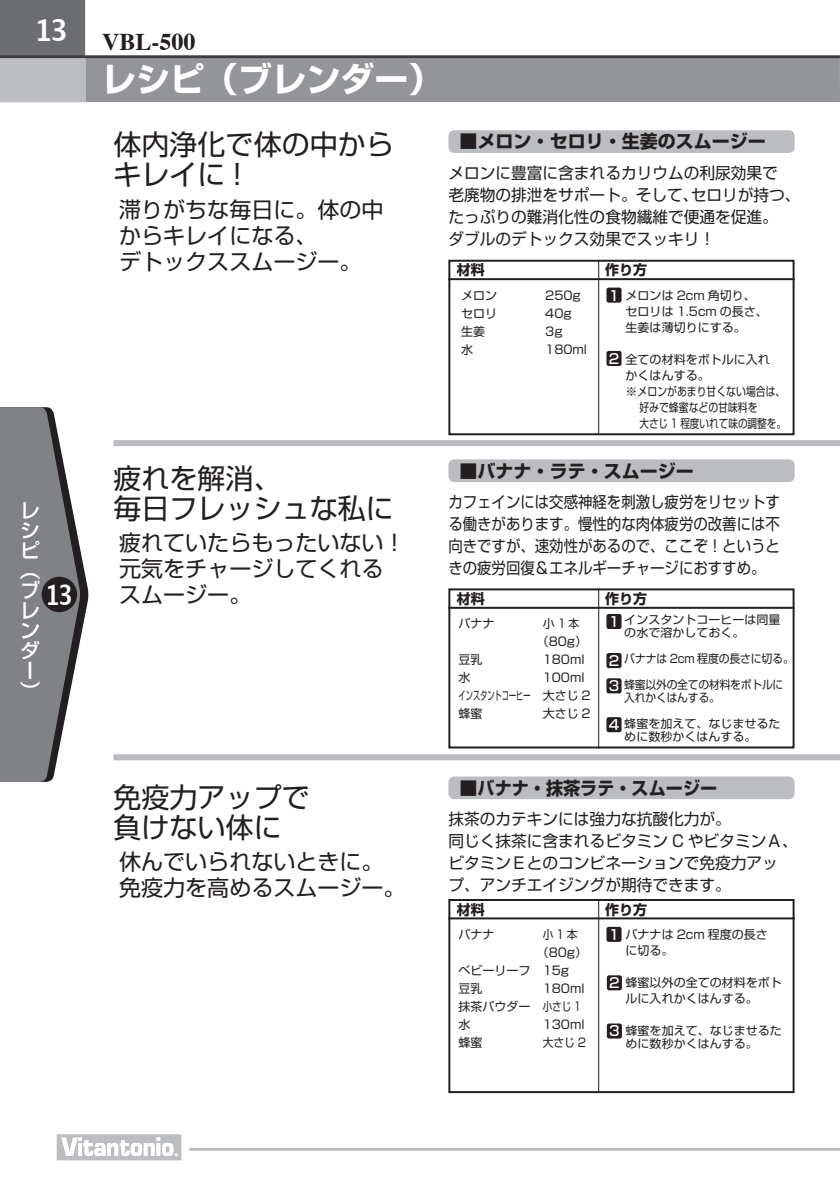
<style>
.page{position:relative;width:840px;height:1191px;background:#fff}
.page>*{position:absolute;margin:0;border:0;box-sizing:border-box;transform-origin:0 0}
.t1{font:700 34px "Shin Go Pro";color:#fff}
.t2{font:700 30px "Lucida Grande";color:#fff;scale:.9 1}
.t3{font:28px/30px "Shin Go Pro";color:#231f20}
.t4{font:700 28px "Lucida Grande";color:#fff;scale:.8 1}
.t5{font:700 24px "Times";color:#231f20}
.t6{font:22px/26px "Shin Go Pro";color:#231f20}
.t7{font:500 20px/20px "Shin Go Pro";color:#fff}
.t8{font:700 18px "Shin Go Pro";color:#231f20}
.t9{font:16px/22px "Shin Go Pro";color:#231f20}
.t10{font:16px/22px "Shin Go Pro";color:#231f20;text-align:justify;scale:.9 1}
.t11{font:700 14px "Shin Go Pro";color:#231f20}
.t12{font:500 13.8px/25.2px "Shin Go Pro";color:#fff}
.t13{font:12px/16px "Shin Go Pro";color:#231f20}
.t14{font:12px "Shin Go Pro";color:#231f20;scale:.9 1}
.t15{font:12px "Shin Go Pro";color:#231f20;scale:.89 1}
.t16{font:11.6px/13px "Shin Go Pro";color:#231f20}
.t17{font:11.6px/13px "Shin Go Pro";letter-spacing:-.02em;color:#231f20;scale:.93 1}
.t18{font:11.6px "Shin Go Pro";letter-spacing:-.02em;color:#231f20;scale:.94 1}
</style>
<div class="page">
<div style="left:448px;top:260px;width:346px;height:175px;border:2px solid #231f20"></div>
<div style="left:448px;top:588px;width:346px;height:160px;border:2px solid #231f20"></div>
<div style="left:448px;top:899px;width:346px;height:194px;border:2px solid #231f20"></div>
<hr style="left:598px;top:261px;width:1px;height:172px;background:#231f20">
<hr style="left:598px;top:589px;width:1px;height:159px;background:#231f20">
<hr style="left:598px;top:900px;width:1px;height:192px;background:#231f20">
<div style="left:448px;top:130px;width:346px;height:23px;background:#bcbdc0;border-radius:6px"></div>
<div style="left:448px;top:459px;width:346px;height:23px;background:#bcbdc0;border-radius:6px"></div>
<div style="left:448px;top:776px;width:346px;height:23px;background:#bcbdc0;border-radius:6px"></div>
<hr style="left:448px;top:278px;width:346px;height:2px;background:#231f20">
<hr style="left:448px;top:607px;width:346px;height:2px;background:#231f20">
<hr style="left:448px;top:917px;width:346px;height:2px;background:#231f20">
<div style="left:606px;top:287px;width:15px;height:16px;background:#231f20;border-radius:2px"></div>
<div style="left:606px;top:614px;width:15px;height:15px;background:#231f20;border-radius:2px"></div>
<div style="left:606px;top:926px;width:15px;height:16px;background:#231f20;border-radius:2px"></div>
<div style="left:606px;top:351px;width:15px;height:15px;background:#231f20;border-radius:2px"></div>
<div style="left:606px;top:653px;width:15px;height:15px;background:#231f20;border-radius:2px"></div>
<div style="left:606px;top:678px;width:15px;height:15px;background:#231f20;border-radius:2px"></div>
<div style="left:606px;top:717px;width:15px;height:15px;background:#231f20;border-radius:2px"></div>
<div style="left:606px;top:975px;width:15px;height:15px;background:#231f20;border-radius:2px"></div>
<div style="left:606px;top:1023px;width:15px;height:15px;background:#231f20;border-radius:2px"></div>
<div style="left:113px;top:754px;width:726px;height:6px;background:#babbbe"></div>
<div style="left:113px;top:440px;width:726px;height:6px;background:#babbbe"></div>
<hr style="left:839px;top:57px;width:1px;height:45px;background:#939598">
<div style="left:0;top:57px;width:839px;height:45px;background:#939598"></div>
<div style="left:0;top:0;width:85px;height:102px;background:#6c6d70"></div>
<div style="left:0;top:57px;width:85px;height:45px;background:#bcbdc0"></div>
<hr style="left:0;top:55px;width:839px;height:3px;background:#3e3e3f">
<svg style="left:0;top:407px;width:89px;height:375px"></svg>
<div style="left:42px;top:577px;width:35px;height:35px;background:#231f20;border-radius:50%"></div>
<hr style="left:189px;top:1147px;width:650px;height:3px;background:#bcbdc0">
<svg style="left:57px;top:1134px;width:124px;height:26px"></svg>
<h2 class="t2" style="left:34px;top:6px;width:39px">13</h2>
<h3 class="t7" style="left:20px;top:497px;width:21px">レシピ（ブレンダー）</h3>
<h3 class="t4" style="left:45px;top:572px;width:36px">13</h3>
<h3 class="t5" style="left:102px;top:19px;width:95px">VBL-500</h3>
<h1 class="t1" style="left:102px;top:52px;width:342px">レシピ（ブレンダー）</h1>
<h3 class="t3" style="left:113px;top:126px;width:281px">体内浄化で体の中からキレイに !</h3>
<h3 class="t6" style="left:119px;top:194px;width:265px">滞りがちな毎日に。体の中からキレイになる、<br>デトックススムージー。</h3>
<h3 class="t3" style="left:113px;top:460px;width:281px">疲れを解消、<br>毎日フレッシュな私に</h3>
<h3 class="t6" style="left:119px;top:527px;width:287px">疲れていたらもったいない！元気をチャージしてくれるスムージー。</h3>
<h3 class="t3" style="left:113px;top:778px;width:197px">免疫力アップで負けない体に</h3>
<h3 class="t6" style="left:119px;top:846px;width:287px">休んでいられないときに。免疫力を高めるスムージー。</h3>
<h3 class="t8" style="left:459px;top:127px;width:307px">■メロン・セロリ・生姜のスムージー</h3>
<h3 class="t9" style="left:448px;top:159px;width:353px">メロンに豊富に含まれるカリウムの利尿効果で<br>老廃物の排泄をサポート。そして、セロリが持つ、たっぷりの難消化性の食物繊維で便通を促進。<br>ダブルのデトックス効果でスッキリ！</h3>
<p class="t11" style="left:456px;top:259px;width:29px">材料</p>
<p class="t13" style="left:461px;top:286px;width:37px">メロン</p>
<p class="t13" style="left:545px;top:286px;width:37px">250g</p>
<p class="t13" style="left:461px;top:304px;width:37px">セロリ</p>
<p class="t13" style="left:545px;top:304px;width:28px">40g</p>
<p class="t13" style="left:461px;top:322px;width:25px">生姜</p>
<p class="t13" style="left:545px;top:322px;width:19px">3g</p>
<p class="t13" style="left:461px;top:340px;width:13px">水</p>
<p class="t13" style="left:545px;top:340px;width:43px">180ml</p>
<p class="t11" style="left:605px;top:259px;width:43px">作り方</p>
<p class="t13" style="left:625px;top:286px;width:144px">メロンは 2cm 角切り、セロリは 1.5cm の長さ、生姜は薄切りにする。</p>
<p class="t13" style="left:625px;top:350px;width:162px">全ての材料をボトルに入れ<br>かくはんする。<br>※メロンがあまり甘くない場合は、　　好みで蜂蜜などの甘味料を<br>　　大さじ 1 程度いれて味の調整を。</p>
<p class="t12" style="left:608px;top:281px;width:12px">1</p>
<p class="t12" style="left:608px;top:344px;width:12px">2</p>
<h3 class="t8" style="left:459px;top:456px;width:235px">■バナナ・ラテ・スムージー</h3>
<h3 class="t10" style="left:448px;top:488px;width:369px">カフェインには交感神経を刺激し疲労をリセットする働きがあります。慢性的な肉体疲労の改善には不向きですが、速効性があるので、ここぞ！というときの疲労回復＆エネルギーチャージにおすすめ。</h3>
<p class="t11" style="left:456px;top:587px;width:29px">材料</p>
<p class="t13" style="left:458px;top:614px;width:37px">バナナ</p>
<p class="t13" style="left:536px;top:613px;width:52px;line-height:18px;text-align:center">小1本（80g）</p>
<p class="t13" style="left:458px;top:650px;width:25px">豆乳</p>
<p class="t13" style="left:542px;top:650px;width:43px">180ml</p>
<p class="t13" style="left:458px;top:668px;width:13px">水</p>
<p class="t13" style="left:458px;top:667px;width:134px;line-height:18px;text-indent:84px">100mlインスタントコーヒー 大さじ 2蜂蜜</p>
<p class="t13" style="left:542px;top:704px;width:50px">大さじ 2</p>
<p class="t11" style="left:605px;top:587px;width:43px">作り方</p>
<p class="t16" style="left:624px;top:612px;width:157px">インスタントコーヒーは同量の水で溶かしておく。</p>
<p class="t18" style="left:624px;top:649px;width:182px">バナナは 2cm 程度の長さに切る。</p>
<p class="t17" style="left:624px;top:677px;width:172px">蜂蜜以外の全ての材料をボトルに入れかくはんする。</p>
<p class="t16" style="left:624px;top:716px;width:157px">蜂蜜を加えて、なじませるために数秒かくはんする。</p>
<p class="t12" style="left:608px;top:607px;width:12px">1</p>
<p class="t12" style="left:608px;top:646px;width:12px">2<br>3</p>
<p class="t12" style="left:608px;top:710px;width:12px">4</p>
<h3 class="t8" style="left:459px;top:773px;width:259px">■バナナ・抹茶ラテ・スムージー</h3>
<h3 class="t9" style="left:448px;top:805px;width:351px">抹茶のカテキンには強力な抗酸化力が。<br>同じく抹茶に含まれるビタミン C やビタミンＡ、ビタミンＥとのコンビネーションで免疫力アッ<br>プ、アンチエイジングが期待できます。</h3>
<p class="t11" style="left:456px;top:898px;width:29px">材料</p>
<p class="t13" style="left:458px;top:925px;width:37px">バナナ</p>
<p class="t15" style="left:542px;top:924px;width:41px">小1本</p>
<p class="t13" style="left:536px;top:943px;width:52px">（80g）</p>
<p class="t13" style="left:458px;top:961px;width:112px">ベビーリーフ 15g</p>
<p class="t13" style="left:458px;top:979px;width:25px">豆乳</p>
<p class="t13" style="left:458px;top:978px;width:127px;line-height:18px;text-indent:84px">180ml抹茶パウダー 小さじ 1水</p>
<p class="t13" style="left:542px;top:1015px;width:43px">130ml</p>
<p class="t13" style="left:458px;top:1033px;width:25px">蜂蜜</p>
<p class="t14" style="left:542px;top:1032px;width:50px">大さじ 2</p>
<p class="t11" style="left:605px;top:898px;width:43px">作り方</p>
<p class="t13" style="left:625px;top:925px;width:143px">バナナは 2cm 程度の長さに切る。</p>
<p class="t13" style="left:625px;top:973px;width:157px">蜂蜜以外の全ての材料をボトルに入れかくはんする。</p>
<p class="t16" style="left:625px;top:1022px;width:157px">蜂蜜を加えて、なじませるために数秒かくはんする。</p>
<p class="t12" style="left:608px;top:920px;width:12px">1</p>
<p class="t12" style="left:608px;top:968px;width:12px">2</p>
<p class="t12" style="left:608px;top:1017px;width:12px">3</p>
</div>
